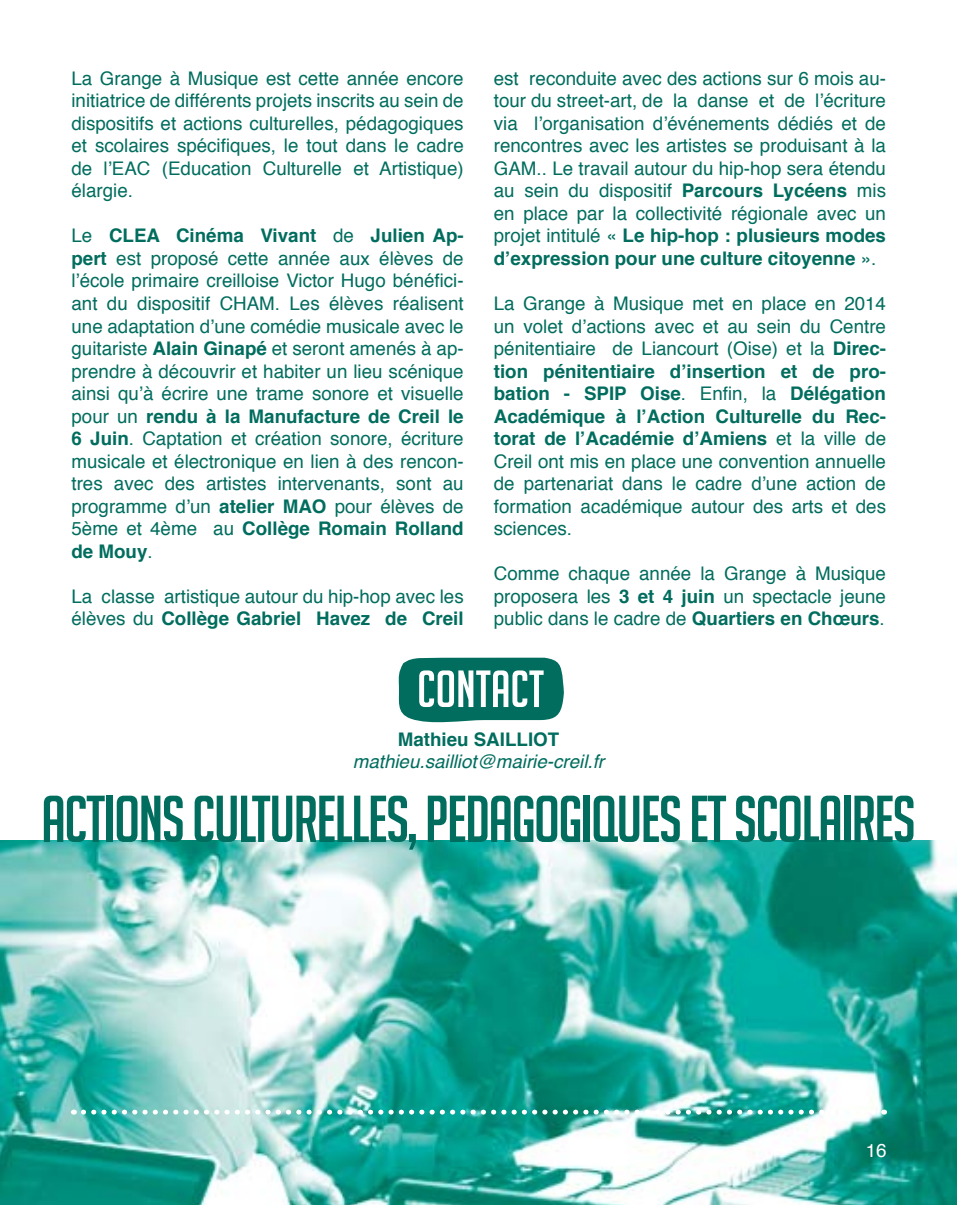
<style>
.page{position:relative;width:957px;height:1205px;background:#fff}
.page>*{position:absolute;margin:0;border:0;box-sizing:border-box;transform-origin:0 0}
.t1{font:64.5px "Big Noodle Titling";letter-spacing:-.025em;color:#006d5e}
.t2{font:51px "Big Noodle Titling";color:#fff}
.t3{font:18.75px/22.5px "Helvetica";color:#006d5e;text-align:justify}
.t4{font:italic 18.75px "Helvetica";color:#006d5e}
.t5{font:700 18.75px "Helvetica";color:#006d5e}
.t6{font:18.75px "Helvetica";color:#fff}
.s1{font-weight:700}
</style>
<div class="page">
<img style="left:0;top:840px;width:957px;height:365px">
<svg style="left:398px;top:657px;width:166px;height:66px;background:#16796c"></svg>
<svg style="left:83px;top:1109px;width:801px;height:5px"></svg>
<p class="t3" style="left:71px;top:68px;width:394px">La Grange à Musique est cette année encore initiatrice de différents projets inscrits au sein de dispositifs et actions culturelles, pédagogiques et scolaires spécifiques, le tout dans le cadre de l’EAC (Education Culturelle et Artistique) élargie.</p>
<p class="t3" style="left:71px;top:225px;width:394px">Le <span class="s1">CLEA Cinéma Vivant</span> de <span class="s1">Julien Ap&shy;pert</span> est proposé cette année aux élèves de l’école primaire creilloise Victor Hugo bénéfici&shy;ant du dispositif CHAM. Les élèves réalisent une adaptation d’une comédie musicale avec le guitariste <span class="s1">Alain Ginapé</span> et seront amenés à ap&shy;prendre à découvrir et habiter un lieu scénique ainsi qu’à écrire une trame sonore et visuelle pour un <span class="s1">rendu à la Manufacture de Creil le 6 Juin</span>. Captation et création sonore, écriture musicale et électronique en lien à des rencon&shy;tres avec des artistes intervenants, sont au programme d’un <span class="s1">atelier MAO</span> pour élèves de 5ème et 4ème au <span class="s1">Collège Romain Rolland de Mouy</span>.</p>
<p class="t3" style="left:71px;top:585px;width:394px">La classe artistique autour du hip-hop avec les élèves du <span class="s1">Collège Gabriel Havez de Creil</span></p>
<p class="t3" style="left:494px;top:68px;width:394px">est reconduite avec des actions sur 6 mois au&shy;tour du street-art, de la danse et de l’écriture via l’organisation d’événements dédiés et de rencontres avec les artistes se produisant à la GAM.. Le travail autour du hip-hop sera étendu au sein du dispositif <span class="s1">Parcours Lycéens</span> mis en place par la collectivité régionale avec un projet intitulé « <span class="s1">Le hip-hop : plusieurs modes d’expression pour une culture citoyenne</span> ».</p>
<p class="t3" style="left:494px;top:293px;width:394px">La Grange à Musique met en place en 2014 un volet d’actions avec et au sein du Centre pénitentiaire de Liancourt (Oise) et la <span class="s1">Direc&shy;tion pénitentiaire d’insertion et de pro&shy;bation - SPIP Oise</span>. Enfin, la <span class="s1">Délégation Académique à l’Action Culturelle du Rec&shy;torat de l’Académie d’Amiens</span> et la ville de Creil ont mis en place une convention annuelle de partenariat dans le cadre d’une action de formation académique autour des arts et des sciences.</p>
<p class="t3" style="left:494px;top:563px;width:394px">Comme chaque année la Grange à Musique proposera les <span class="s1">3 et 4 juin</span> un spectacle jeune public dans le cadre de <span class="s1">Quartiers en Chœurs</span>.</p>
<h2 class="t2" style="left:417px;top:661px;width:128px">CONTACT</h2>
<p class="t5" style="left:398px;top:724px;width:163px">Mathieu SAILLIOT</p>
<p class="t4" style="left:353px;top:747px;width:253px">mathieu.sailliot@mairie-creil.fr</p>
<h1 class="t1" style="left:41px;top:784px;width:876px">ACTIONS CULTURELLES, PEDAGOGIQUES ET SCOLAIRES</h1>
<p class="t6" style="left:866px;top:1136px;width:22px">16</p>
</div>
